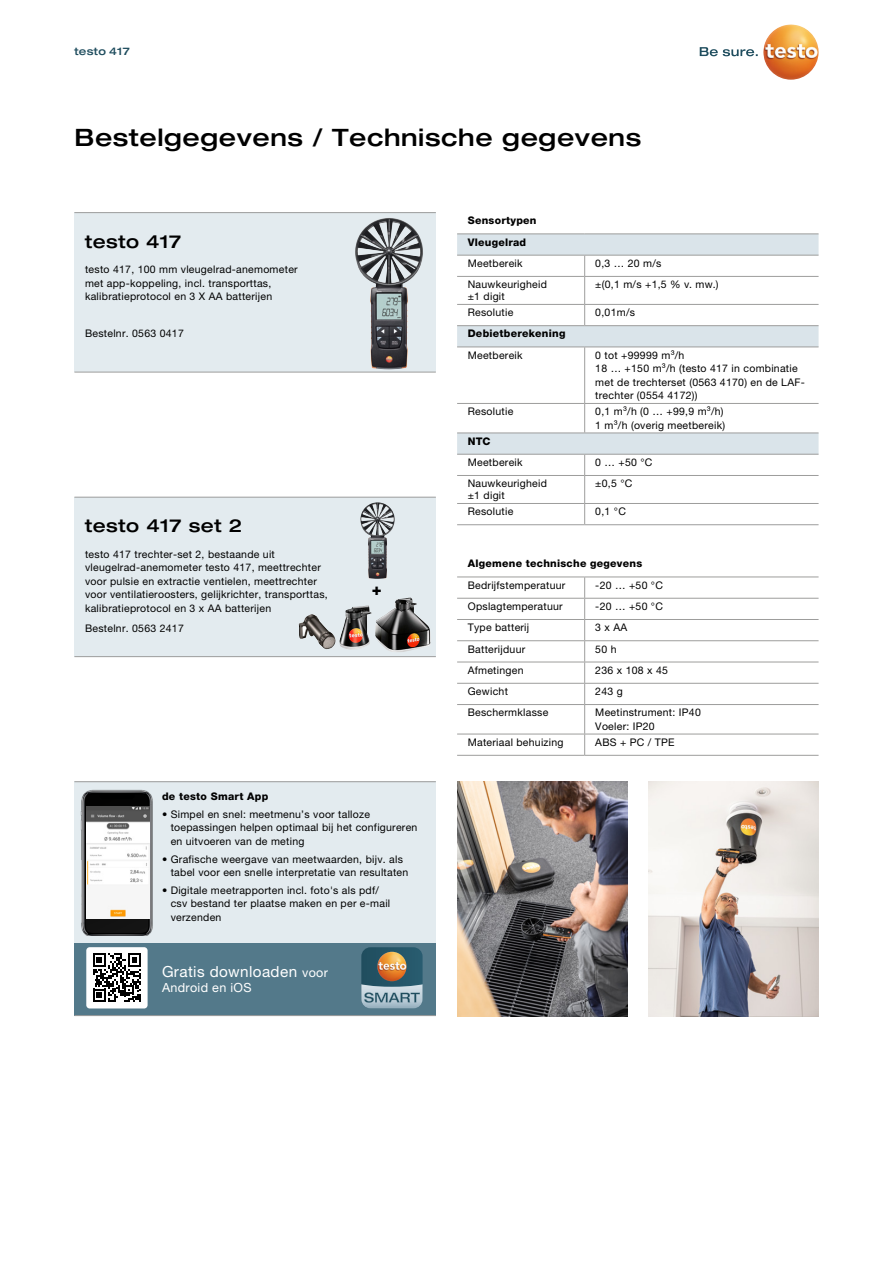
<style>
.page{position:relative;width:893px;height:1263px;background:#fff}
.page>*{position:absolute;margin:0;border:0;box-sizing:border-box;transform-origin:0 0}
.t1{font:500 expanded 24px "Helvetica Neue LTW1 G";letter-spacing:.025em;color:#000}
.t2{font:500 expanded 18px "Helvetica Neue LTW1 G";letter-spacing:.025em;color:#000}
.t3{font:800 16.5px "Helvetica Neue LTW1 G";color:#000}
.t4{font:15.3px "Helvetica Neue LTW1 G";letter-spacing:.025em;color:#fff}
.t5{font:12.6px "Helvetica Neue LTW1 G";letter-spacing:.025em;color:#fff}
.t6{font:10.5px/13.5px "Helvetica Neue LTW1 G";letter-spacing:.025em;color:#000}
.t7{font:800 10.5px/21.6px "Helvetica Neue LTW1 G";letter-spacing:.025em;color:#000}
.t8{font:500 expanded 10.5px "Helvetica Neue LTW1 G";letter-spacing:.025em;color:#1f4d5e}
.s1{font-size:12.6px}
</style>
<div class="page">
<div style="left:74px;top:213px;width:362px;height:159px;background:#e3ebef"></div>
<div style="left:74px;top:497px;width:362px;height:160px;background:#e3ebef"></div>
<hr style="left:74px;top:212px;width:362px;height:1px;background:#9d9d9c">
<hr style="left:74px;top:497px;width:362px;height:1px;background:#9d9d9c">
<hr style="left:74px;top:372px;width:362px;height:1px;background:#9d9d9c">
<hr style="left:74px;top:656px;width:362px;height:1px;background:#9d9d9c">
<svg style="left:700px;top:47px;width:58px;height:9px"></svg>
<img style="left:763px;top:24px;width:56px;height:56px;border-radius:28px">
<img style="left:298px;top:614px;width:38px;height:35px">
<img style="left:339px;top:605px;width:33px;height:45px">
<img style="left:375px;top:597px;width:56px;height:55px">
<img style="left:355px;top:218px;width:53px;height:151px">
<img style="left:360px;top:502px;width:27px;height:77px">
<div style="left:74px;top:781px;width:362px;height:234px;background:#e3ebef"></div>
<div style="left:74px;top:943px;width:362px;height:72px;background:#53798a"></div>
<hr style="left:74px;top:781px;width:362px;height:1px;background:#9d9d9c">
<hr style="left:74px;top:1015px;width:362px;height:1px;background:#9d9d9c">
<svg style="left:361px;top:947px;width:62px;height:61px"></svg>
<img style="left:80px;top:789px;width:72px;height:147px">
<img style="left:87px;top:807px;width:62px;height:112px">
<div style="left:86px;top:947px;width:62px;height:61px;background:#fff;border-radius:3px"></div>
<svg style="left:93px;top:953px;width:48px;height:49px"></svg>
<img style="left:457px;top:781px;width:170px;height:235px">
<img style="left:648px;top:781px;width:171px;height:235px">
<hr style="left:457px;top:577px;width:128px;height:1px;background:#9d9d9c">
<hr style="left:585px;top:577px;width:234px;height:1px;background:#9d9d9c">
<hr style="left:457px;top:598px;width:128px;height:1px;background:#9d9d9c">
<hr style="left:585px;top:598px;width:234px;height:1px;background:#9d9d9c">
<hr style="left:457px;top:619px;width:128px;height:1px;background:#9d9d9c">
<hr style="left:585px;top:619px;width:234px;height:1px;background:#9d9d9c">
<hr style="left:457px;top:640px;width:128px;height:1px;background:#9d9d9c">
<hr style="left:585px;top:640px;width:234px;height:1px;background:#9d9d9c">
<hr style="left:457px;top:662px;width:128px;height:1px;background:#9d9d9c">
<hr style="left:585px;top:662px;width:234px;height:1px;background:#9d9d9c">
<hr style="left:457px;top:683px;width:128px;height:1px;background:#9d9d9c">
<hr style="left:585px;top:683px;width:234px;height:1px;background:#9d9d9c">
<hr style="left:457px;top:704px;width:128px;height:1px;background:#9d9d9c">
<hr style="left:585px;top:704px;width:234px;height:1px;background:#9d9d9c">
<hr style="left:457px;top:734px;width:128px;height:1px;background:#9d9d9c">
<hr style="left:585px;top:734px;width:234px;height:1px;background:#9d9d9c">
<hr style="left:457px;top:755px;width:128px;height:1px;background:#9d9d9c">
<hr style="left:585px;top:755px;width:234px;height:1px;background:#9d9d9c">
<svg style="left:584px;top:577px;width:1px;height:178px"></svg>
<svg style="left:457px;top:234px;width:362px;height:220px"></svg>
<hr style="left:457px;top:276px;width:128px;height:1px;background:#9d9d9c">
<hr style="left:585px;top:276px;width:234px;height:1px;background:#9d9d9c">
<hr style="left:457px;top:304px;width:128px;height:1px;background:#9d9d9c">
<hr style="left:585px;top:304px;width:234px;height:1px;background:#9d9d9c">
<hr style="left:457px;top:403px;width:128px;height:1px;background:#9d9d9c">
<hr style="left:585px;top:403px;width:234px;height:1px;background:#9d9d9c">
<hr style="left:457px;top:475px;width:128px;height:1px;background:#9d9d9c">
<hr style="left:585px;top:475px;width:234px;height:1px;background:#9d9d9c">
<hr style="left:457px;top:503px;width:128px;height:1px;background:#9d9d9c">
<hr style="left:585px;top:503px;width:234px;height:1px;background:#9d9d9c">
<hr style="left:585px;top:524px;width:234px;height:1px;background:#9d9d9c">
<hr style="left:584px;top:347px;width:1px;height:56px;background:#9d9d9c">
<svg style="left:584px;top:404px;width:1px;height:29px"></svg>
<svg style="left:584px;top:256px;width:1px;height:69px"></svg>
<svg style="left:584px;top:455px;width:1px;height:69px"></svg>
<hr style="left:457px;top:233px;width:128px;height:1px;background:#9d9d9c">
<hr style="left:585px;top:233px;width:234px;height:1px;background:#9d9d9c">
<hr style="left:457px;top:255px;width:128px;height:1px;background:#9d9d9c">
<hr style="left:585px;top:255px;width:234px;height:1px;background:#9d9d9c">
<hr style="left:457px;top:325px;width:128px;height:1px;background:#9d9d9c">
<hr style="left:585px;top:325px;width:234px;height:1px;background:#9d9d9c">
<hr style="left:457px;top:347px;width:128px;height:1px;background:#9d9d9c">
<hr style="left:585px;top:347px;width:234px;height:1px;background:#9d9d9c">
<hr style="left:457px;top:433px;width:128px;height:1px;background:#9d9d9c">
<hr style="left:585px;top:433px;width:234px;height:1px;background:#9d9d9c">
<hr style="left:457px;top:454px;width:128px;height:1px;background:#9d9d9c">
<hr style="left:585px;top:454px;width:234px;height:1px;background:#9d9d9c">
<hr style="left:457px;top:524px;width:128px;height:1px;background:#9d9d9c">
<p class="t8" style="left:74px;top:44px;width:57px">testo 417</p>
<h1 class="t1" style="left:74px;top:122px;width:568px">Bestelgegevens / Technische gegevens</h1>
<h2 class="t2" style="left:85px;top:230px;width:98px">testo 417</h2>
<p class="t6" style="left:85px;top:263px;width:214px">testo 417, 100 mm vleugelrad-anemometer met app-koppeling, incl. transporttas, kalibratieprotocol en 3 X AA batterijen</p>
<p class="t6" style="left:85px;top:326px;width:100px">Bestelnr. 0563 0417</p>
<h2 class="t2" style="left:85px;top:514px;width:159px">testo 417 set 2</h2>
<p class="t6" style="left:85px;top:547px;width:244px">testo 417 trechter-set 2, bestaande uit vleugelrad-anemometer testo 417, meettrechter voor pulsie en extractie ventielen, meettrechter voor ventilatieroosters, gelijkrichter, transporttas, kalibratieprotocol en 3 x AA batterijen</p>
<p class="t6" style="left:85px;top:622px;width:100px">Bestelnr. 0563 2417</p>
<h3 class="t3" style="left:372px;top:579px;width:11px">+</h3>
<p class="t7" style="left:162px;top:785px;width:108px">de testo Smart App</p>
<p class="t6" style="left:171px;top:807px;width:248px;text-indent:-9px">• Simpel en snel: meetmenu’s voor talloze toepassingen helpen optimaal bij het configureren en uitvoeren van de meting</p>
<p class="t6" style="left:171px;top:852px;width:239px;text-indent:-9px">• Grafische weergave van meetwaarden, bijv. als tabel voor een snelle interpretatie van resultaten</p>
<p class="t6" style="left:171px;top:883px;width:221px;text-indent:-9px">• Digitale meetrapporten incl. foto's als pdf/ csv bestand ter plaatse maken en per e-mail verzenden</p>
<h3 class="t4" style="left:162px;top:962px;width:168px">Gratis downloaden <span class="s1">voor</span></h3>
<p class="t5" style="left:162px;top:979px;width:91px">Android en iOS</p>
<p class="t7" style="left:468px;top:209px;width:70px">Sensortypen<br>Vleugelrad</p>
<p class="t6" style="left:468px;top:256px;width:56px">Meetbereik</p>
<p class="t6" style="left:595px;top:256px;width:68px">0,3 … 20 m/s</p>
<p class="t6" style="left:468px;top:278px;width:81px;line-height:12px">Nauwkeurigheid ±1 digit</p>
<p class="t6" style="left:595px;top:278px;width:125px">±(0,1 m/s +1,5 % v. mw.)</p>
<p class="t6" style="left:468px;top:306px;width:47px">Resolutie</p>
<p class="t6" style="left:595px;top:306px;width:41px">0,01m/s</p>
<p class="t7" style="left:468px;top:323px;width:99px">Debietberekening</p>
<p class="t6" style="left:468px;top:348px;width:56px">Meetbereik</p>
<p class="t6" style="left:595px;top:348px;width:211px">0 tot +99999 m³/h<br>18 … +150 m³/h (testo 417 in combinatie met de trechterset (0563 4170) en de LAF&shy;trechter (0554 4172))</p>
<p class="t6" style="left:468px;top:405px;width:47px">Resolutie</p>
<p class="t6" style="left:595px;top:405px;width:131px">0,1 m³/h (0 … +99,9 m³/h)<br>1 m³/h (overig meetbereik)</p>
<p class="t7" style="left:468px;top:430px;width:24px">NTC</p>
<p class="t6" style="left:468px;top:455px;width:56px">Meetbereik</p>
<p class="t6" style="left:595px;top:455px;width:59px">0 … +50 °C</p>
<p class="t6" style="left:468px;top:477px;width:81px;line-height:12px">Nauwkeurigheid ±1 digit</p>
<p class="t6" style="left:595px;top:477px;width:39px">±0,5 °C</p>
<p class="t6" style="left:468px;top:505px;width:47px">Resolutie</p>
<p class="t6" style="left:595px;top:505px;width:32px">0,1 °C</p>
<p class="t7" style="left:468px;top:553px;width:176px">Algemene technische gegevens</p>
<p class="t6" style="left:468px;top:578px;width:99px">Bedrijfstemperatuur</p>
<p class="t6" style="left:595px;top:578px;width:69px">-20 … +50 °C</p>
<p class="t6" style="left:468px;top:599px;width:97px">Opslagtemperatuur</p>
<p class="t6" style="left:595px;top:599px;width:69px">-20 … +50 °C</p>
<p class="t6" style="left:468px;top:621px;width:63px">Type batterij</p>
<p class="t6" style="left:595px;top:621px;width:34px">3 x AA</p>
<p class="t6" style="left:468px;top:642px;width:59px">Batterijduur</p>
<p class="t6" style="left:595px;top:642px;width:23px">50 h</p>
<p class="t6" style="left:468px;top:663px;width:57px">Afmetingen</p>
<p class="t6" style="left:595px;top:663px;width:74px">236 x 108 x 45</p>
<p class="t6" style="left:468px;top:684px;width:42px">Gewicht</p>
<p class="t6" style="left:595px;top:684px;width:29px">243 g</p>
<p class="t6" style="left:468px;top:706px;width:82px">Beschermklasse</p>
<p class="t6" style="left:595px;top:706px;width:107px">Meetinstrument: IP40<br>Voeler: IP20</p>
<p class="t6" style="left:468px;top:735px;width:97px">Materiaal behuizing</p>
<p class="t6" style="left:595px;top:735px;width:81px">ABS + PC / TPE</p>
</div>
